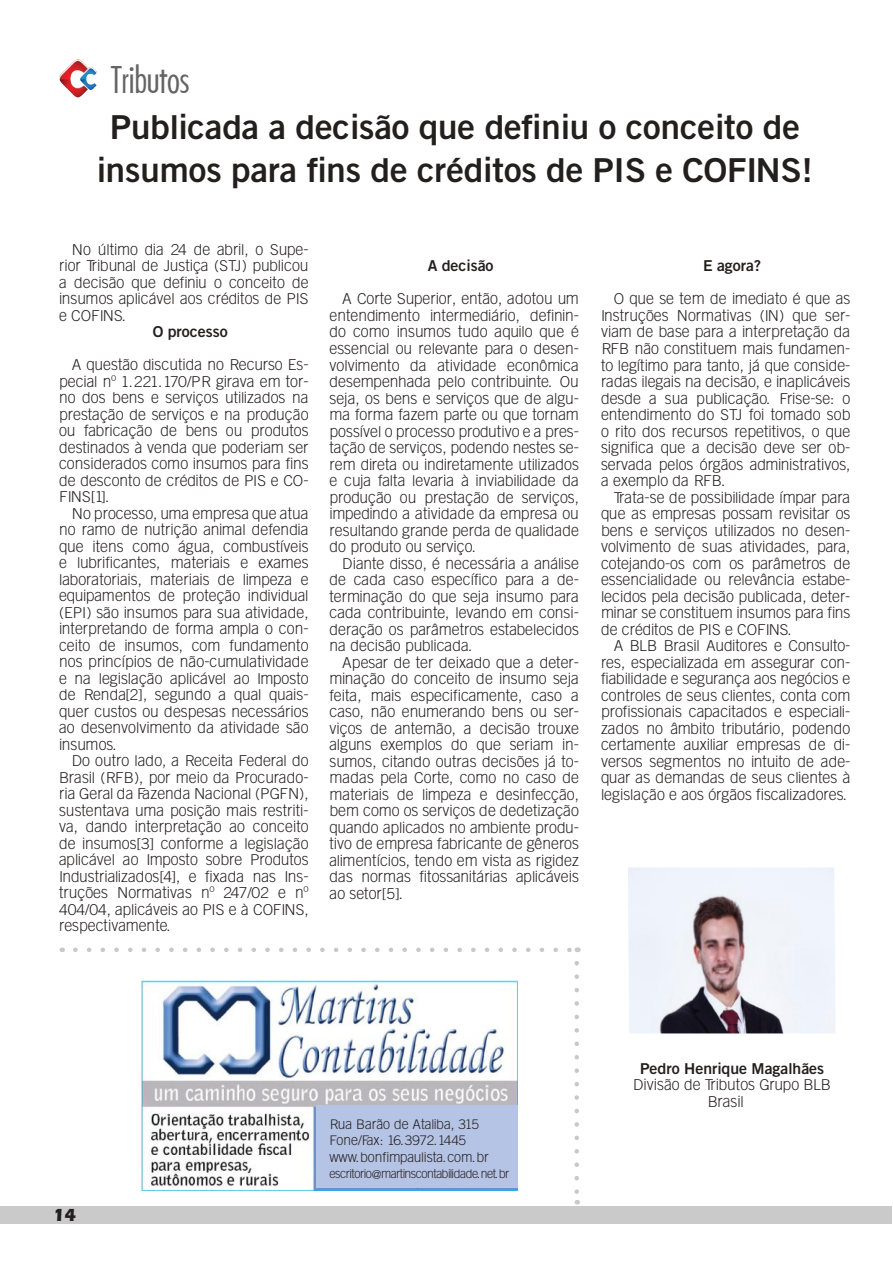
<style>
.page{position:relative;width:893px;height:1263px;background:#fff}
.page>*{position:absolute;margin:0;border:0;box-sizing:border-box;transform-origin:0 0}
.t1{font:36px "Futura Condensed Light Normal";color:#656365}
.t2{font:700 33px/43.5px "Goethe Gothic";color:#241f1f;text-align:center}
.t3{font:700 18px "Eras ITC";color:#241f1f}
.t4{font:15px/16.5px "Goethe Gothic";color:#241f1f;text-align:justify}
.t5{font:700 15px "Goethe Gothic";color:#241f1f}
.t6{font:13.2px/16.2px "Goethe Gothic";color:#241f1f}
.t7{font:11.7px "Goethe Gothic";letter-spacing:-.04em;color:#241f1f}
</style>
<div class="page">
<div style="left:0;top:1206px;width:891px;height:18px;background:#cbcacb"></div>
<img style="left:59px;top:60px;width:38px;height:38px">
<img style="left:141px;top:980px;width:377px;height:211px">
<div style="left:316px;top:1105px;width:202px;height:83px;background:#b5c3e4"></div>
<svg style="left:75px;top:947px;width:496px;height:5px"></svg>
<svg style="left:574px;top:963px;width:5px;height:241px"></svg>
<img style="left:628px;top:867px;width:207px;height:166px">
<h1 class="t1" style="left:110px;top:58px;width:81px">Tributos</h1>
<h2 class="t2" style="left:97px;top:105px;width:718px">Publicada a decisão que definiu o conceito de insumos para fins de créditos de PIS e COFINS!</h2>
<p class="t4" style="left:59px;top:241px;width:251px;text-indent:13px">No último dia 24 de abril, o Supe&shy;rior Tribunal de Justiça (STJ) publicou a decisão que definiu o conceito de insumos aplicável aos créditos de PIS e COFINS.</p>
<p class="t5" style="left:153px;top:322px;width:76px">O processo</p>
<p class="t4" style="left:59px;top:356px;width:251px;text-indent:13px">A questão discutida no Recurso Es&shy;pecial nº 1.221.170/PR girava em tor&shy;no dos bens e serviços utilizados na prestação de serviços e na produção ou fabricação de bens ou produtos destinados à venda que poderiam ser considerados como insumos para fins de desconto de créditos de PIS e CO-FINS[1].</p>
<p class="t4" style="left:59px;top:505px;width:251px;text-indent:13px">No processo, uma empresa que atua no ramo de nutrição animal defendia que itens como água, combustíveis e lubrificantes, materiais e exames laboratoriais, materiais de limpeza e equipamentos de proteção individual (EPI) são insumos para sua atividade, interpretando de forma ampla o con&shy;ceito de insumos, com fundamento nos princípios de não-cumulatividade e na legislação aplicável ao Imposto de Renda[2], segundo a qual quais&shy;quer custos ou despesas necessários ao desenvolvimento da atividade são insumos.</p>
<p class="t4" style="left:59px;top:752px;width:251px;text-indent:13px">Do outro lado, a Receita Federal do Brasil (RFB), por meio da Procurado&shy;ria Geral da Fazenda Nacional (PGFN), sustentava uma posição mais restriti&shy;va, dando interpretação ao conceito de insumos[3] conforme a legislação aplicável ao Imposto sobre Produtos Industrializados[4], e fixada nas Ins&shy;truções Normativas nº 247/02 e nº 404/04, aplicáveis ao PIS e à COFINS, respectivamente.</p>
<p class="t5" style="left:428px;top:257px;width:67px">A decisão</p>
<p class="t4" style="left:330px;top:291px;width:251px;text-indent:13px">A Corte Superior, então, adotou um entendimento intermediário, definin&shy;do como insumos tudo aquilo que é essencial ou relevante para o desen&shy;volvimento da atividade econômica desempenhada pelo contribuinte. Ou seja, os bens e serviços que de algu&shy;ma forma fazem parte ou que tornam possível o processo produtivo e a pres&shy;tação de serviços, podendo nestes se&shy;rem direta ou indiretamente utilizados e cuja falta levaria à inviabilidade da produção ou prestação de serviços, impedindo a atividade da empresa ou resultando grande perda de qualidade do produto ou serviço.</p>
<p class="t4" style="left:330px;top:555px;width:251px;text-indent:13px">Diante disso, é necessária a análise de cada caso específico para a de&shy;terminação do que seja insumo para cada contribuinte, levando em consi&shy;deração os parâmetros estabelecidos na decisão publicada.</p>
<p class="t4" style="left:330px;top:654px;width:251px;text-indent:13px">Apesar de ter deixado que a deter&shy;minação do conceito de insumo seja feita, mais especificamente, caso a caso, não enumerando bens ou ser&shy;viços de antemão, a decisão trouxe alguns exemplos do que seriam in&shy;sumos, citando outras decisões já to&shy;madas pela Corte, como no caso de materiais de limpeza e desinfecção, bem como os serviços de dedetização quando aplicados no ambiente produ&shy;tivo de empresa fabricante de gêneros alimentícios, tendo em vista as rigidez das normas fitossanitárias aplicáveis ao setor[5].</p>
<p class="t5" style="left:703px;top:257px;width:59px">E agora?</p>
<p class="t4" style="left:601px;top:291px;width:251px;text-indent:13px">O que se tem de imediato é que as Instruções Normativas (IN) que ser&shy;viam de base para a interpretação da RFB não constituem mais fundamen&shy;to legítimo para tanto, já que conside&shy;radas ilegais na decisão, e inaplicáveis desde a sua publicação. Frise-se: o entendimento do STJ foi tomado sob o rito dos recursos repetitivos, o que significa que a decisão deve ser ob&shy;servada pelos órgãos administrativos, a exemplo da RFB.</p>
<p class="t4" style="left:601px;top:489px;width:251px;text-indent:13px">Trata-se de possibilidade ímpar para que as empresas possam revisitar os bens e serviços utilizados no desen&shy;volvimento de suas atividades, para, cotejando-os com os parâmetros de essencialidade ou relevância estabe&shy;lecidos pela decisão publicada, deter&shy;minar se constituem insumos para fins de créditos de PIS e COFINS.</p>
<p class="t4" style="left:601px;top:637px;width:251px;text-indent:13px">A BLB Brasil Auditores e Consulto&shy;res, especializada em assegurar con&shy;fiabilidade e segurança aos negócios e controles de seus clientes, conta com profissionais capacitados e especiali&shy;zados no âmbito tributário, podendo certamente auxiliar empresas de di&shy;versos segmentos no intuito de ade&shy;quar as demandas de seus clientes à legislação e aos órgãos fiscalizadores.</p>
<p class="t3" style="left:53px;top:1204px;width:25px">14</p>
<p class="t6" style="left:329px;top:1116px;width:161px">Rua Barão de Ataliba, 315<br>Fone/Fax: 16.3972.1445 www.bonfimpaulista.com.br</p>
<p class="t7" style="left:329px;top:1166px;width:181px">escritorio@martinscontabilidade.net.br</p>
<p class="t5" style="left:640px;top:1059px;width:186px">Pedro Henrique Magalhães</p>
<p class="t4" style="left:708px;top:1076px;width:125px;text-indent:-75px">Divisão de Tributos Grupo BLB<br>Brasil</p>
</div>
